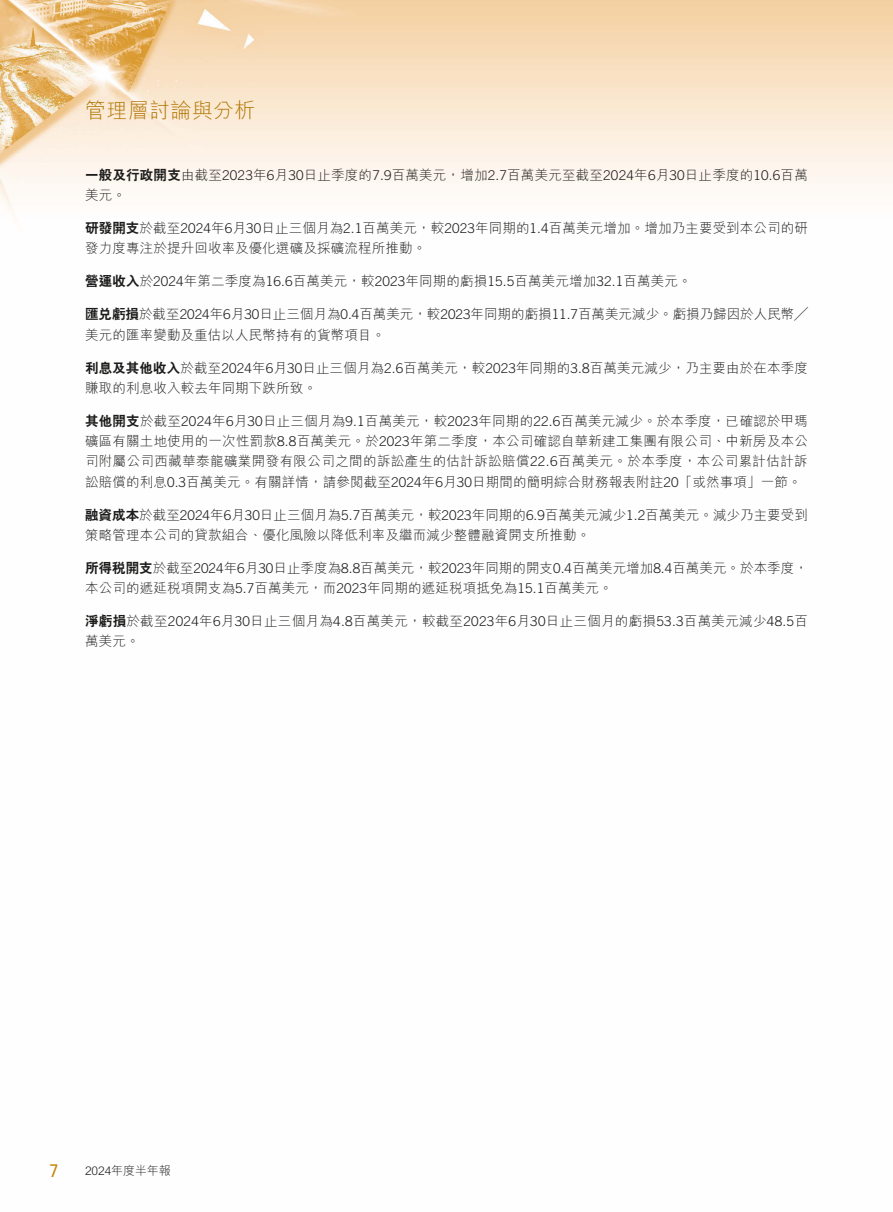
<style>
.page{position:relative;width:893px;height:1212px;background:#fff}
.page>*{position:absolute;margin:0;border:0;box-sizing:border-box;transform-origin:0 0}
.t1{font:300 21px "M Hei HK";letter-spacing:.015em;color:#b17500}
.t2{font:18px "Frutiger LT Pro";color:#c8870c;scale:.9 1}
.t3{font:300 13.5px/20.2px "M Hei HK";letter-spacing:.01em;color:#1c1c1b}
.t4{font:300 12px "M Hei HK";letter-spacing:-.01em;color:#1c1c1b}
.s1{font-family:"C Hei 2 HK";font-weight:800}
.s2{font-family:"Trade Gothic LT Std"}
</style>
<div class="page">
<img style="left:0;top:0;width:893px;height:215px">
<h1 class="t1" style="left:85px;top:95px;width:172px">管理層討論與分析</h1>
<p class="t3" style="left:85px;top:164px;width:724px"><span class="s1">一般及行政開支</span>由截至<span class="s2">2023</span>年月<span class="s2">6 30</span>日止季度的<span class="s2">7.9</span>百萬美元，增加<span class="s2">2.7</span>百萬美元至截至<span class="s2">2024</span>年 月<span class="s2">6 30</span>日止季度的<span class="s2">10.6</span>百萬美元。</p>
<p class="t3" style="left:85px;top:217px;width:724px"><span class="s1">研發開支</span>於截至<span class="s2">2024</span>年月<span class="s2">6 30</span>日止三個月為<span class="s2">2.1</span>百萬美元，較<span class="s2">2023</span>年同期的<span class="s2">1.4</span>百萬美元增加。增加乃主要受到本公司的研發力度專注於提升回收率及優化選礦及採礦流程所推動。</p>
<p class="t3" style="left:85px;top:271px;width:608px"><span class="s1">營運收入</span>於<span class="s2">2024</span>年第二季度為<span class="s2">16.6</span>百萬美元，較<span class="s2">2023</span>年同期的虧損<span class="s2">15.5</span>百萬美元增加<span class="s2">32.1</span>百萬美元。</p>
<p class="t3" style="left:85px;top:304px;width:724px"><span class="s1">匯兌虧損</span>於截至<span class="s2">2024</span>年月<span class="s2">6 30</span>日止三個月為<span class="s2">0.4</span>百萬美元，較<span class="s2">2023</span>年同期的虧損<span class="s2">11.7</span>百萬美元減少。虧損乃歸因於人民幣╱美元的匯率變動及重估以人民幣持有的貨幣項目。</p>
<p class="t3" style="left:85px;top:357px;width:724px"><span class="s1">利息及其他收入</span>於截至<span class="s2">2024</span>年月<span class="s2">6 30</span>日止三個月為<span class="s2">2.6</span>百萬美元，較<span class="s2">2023</span>年同期的<span class="s2">3.8</span>百萬美元減少，乃主要由於在本季度賺取的利息收入較去年同期下跌所致。</p>
<p class="t3" style="left:85px;top:410px;width:724px;text-align:justify"><span class="s1">其他開支</span>於截至<span class="s2">2024</span>年月<span class="s2">6 30</span>日止三個月為<span class="s2">9.1</span>百萬美元，較<span class="s2">2023</span>年同期的<span class="s2">22.6</span>百萬美元減少。於本季度，已確認於甲瑪礦區有關土地使用的一次性罰款<span class="s2">8.8</span>百萬美元。於<span class="s2">2023</span>年第二季度，本公司確認自華新建工集團有限公司、中新房及本公司附屬公司西藏華泰龍礦業開發有限公司之間的訴訟產生的估計訴訟賠償<span class="s2">22.6</span>百萬美元。於本季度，本公司累計估計訴訟賠償的利息<span class="s2">0.3</span>百萬美元。有關詳情，請參閱截至<span class="s2">2024</span>年月<span class="s2">6 30</span>日期間的簡明綜合財務報表附註<span class="s2">20</span>「或然事項」一節。</p>
<p class="t3" style="left:85px;top:504px;width:724px"><span class="s1">融資成本</span>於截至<span class="s2">2024</span>年月<span class="s2">6 30</span>日止三個月為<span class="s2">5.7</span>百萬美元，較<span class="s2">2023</span>年同期的<span class="s2">6.9</span>百萬美元減少<span class="s2">1.2</span>百萬美元。減少乃主要受到策略管理本公司的貸款組合、優化風險以降低利率及繼而減少整體融資開支所推動。</p>
<p class="t3" style="left:85px;top:557px;width:724px"><span class="s1">所得稅開支</span>於截至<span class="s2">2024</span>年月<span class="s2">6 30</span>日止季度為<span class="s2">8.8</span>百萬美元，較<span class="s2">2023</span>年同期的開支<span class="s2">0.4</span>百萬美元增加<span class="s2">8.4</span>百萬美元。於本季度，本公司的遞延稅項開支為<span class="s2">5.7</span>百萬美元，而<span class="s2">2023</span>年同期的遞延稅項抵免為<span class="s2">15.1</span>百萬美元。</p>
<p class="t3" style="left:85px;top:611px;width:724px"><span class="s1">淨虧損</span>於截至<span class="s2">2024</span>年 月<span class="s2">6 30</span>日止三個月為<span class="s2">4.8</span>百萬美元，較截至<span class="s2">2023</span>年 月<span class="s2">6 30</span>日止三個月的虧損<span class="s2">53.3</span>百萬美元減少<span class="s2">48.5</span>百萬美元。</p>
<h2 class="t2" style="left:50px;top:1160px;width:12px">7</h2>
<p class="t4" style="left:85px;top:1162px;width:87px">2024年度半年報</p>
</div>
